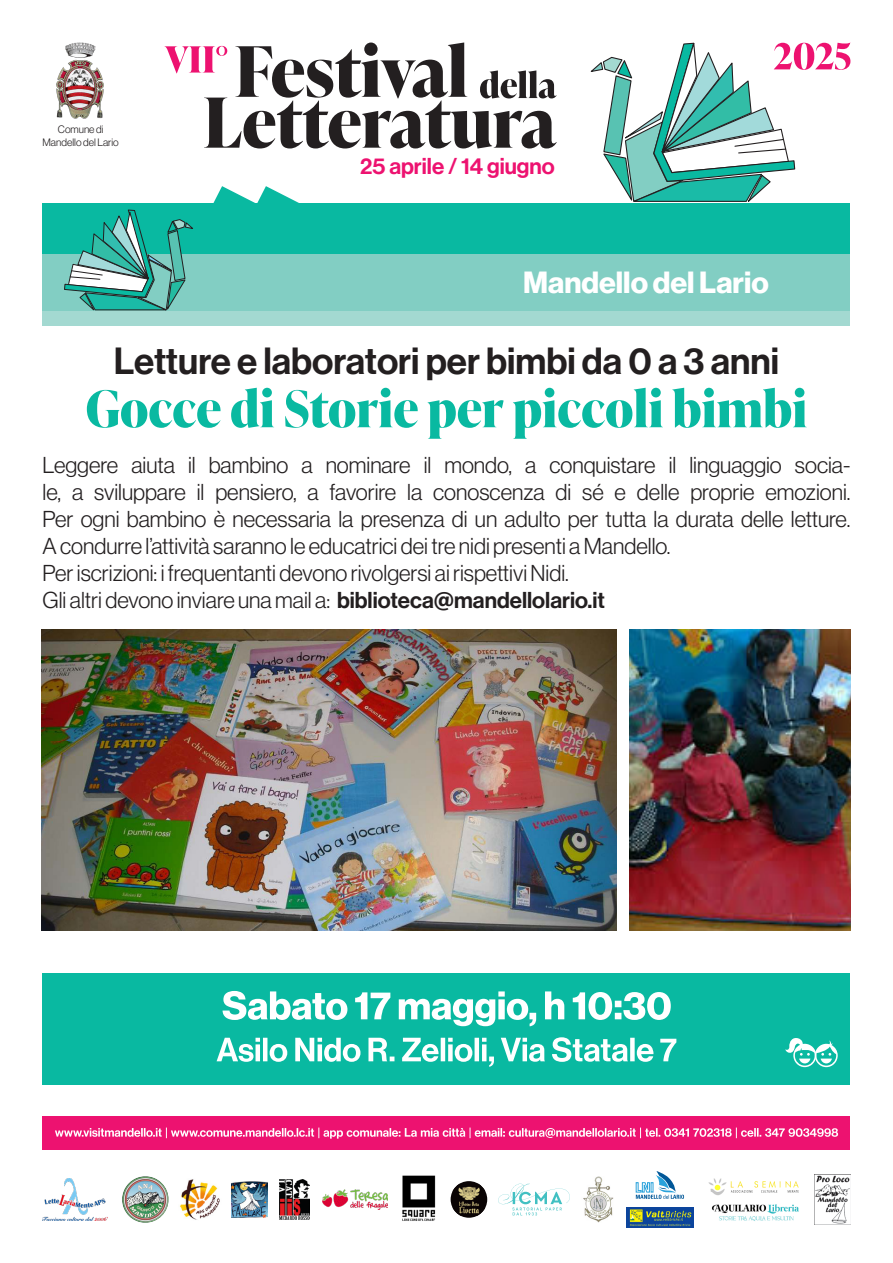
<style>
.page{position:relative;width:893px;height:1263px;background:#fff}
.page>*{position:absolute;margin:0;border:0;box-sizing:border-box;transform-origin:0 0}
.t1{font:700 50.55px "Ivy Presto Display";color:#09b9a1}
.t2{font:37.05px "Neue Haas Display Mediu";color:#231f20}
.t3{font:700 30px "Neue Haas Display";color:#fff}
.t4{font:300 22.5px/27px "Neue Haas Display";color:#231f20;text-align:justify}
.t5{font:22.5px "Neue Haas Display Mediu";color:#ed1270}
.t6{font:300 10.5px/12.6px "Neue Haas Display";color:#231f20;text-align:center}
.s1{font-family:"Neue Haas Display Mediu";font-weight:400}
</style>
<div class="page">
<img style="left:180px;top:1179px;width:40px;height:41px">
<img style="left:232px;top:1181px;width:35px;height:36px">
<img style="left:814px;top:1174px;width:36px;height:50px">
<img style="left:323px;top:1189px;width:64px;height:20px">
<img style="left:43px;top:1178px;width:65px;height:42px">
<svg style="left:451px;top:1181px;width:36px;height:37px"></svg>
<img style="left:453px;top:1184px;width:32px;height:32px">
<img style="left:402px;top:1175px;width:34px;height:46px">
<img style="left:122px;top:1176px;width:47px;height:47px;border-radius:23px">
<img style="left:708px;top:1178px;width:91px;height:18px">
<img style="left:279px;top:1180px;width:31px;height:39px">
<svg style="left:498px;top:1183px;width:72px;height:32px"></svg>
<svg style="left:636px;top:1171px;width:48px;height:28px"></svg>
<img style="left:627px;top:1207px;width:66px;height:21px">
<img style="left:712px;top:1204px;width:87px;height:17px">
<img style="left:583px;top:1177px;width:31px;height:45px">
<div style="left:43px;top:299px;width:807px;height:27px;background:#a3d9d1"></div>
<div style="left:43px;top:254px;width:807px;height:56px;background:#82cec3"></div>
<div style="left:43px;top:203px;width:807px;height:51px;background:#09b9a1"></div>
<svg style="left:213px;top:186px;width:86px;height:17px"></svg>
<svg style="left:64px;top:209px;width:130px;height:102px"></svg>
<img style="left:56px;top:43px;width:48px;height:76px">
<svg style="left:164px;top:43px;width:393px;height:105px"></svg>
<svg style="left:590px;top:42px;width:260px;height:160px"></svg>
<div style="left:43px;top:1116px;width:807px;height:34px;background:#ed1270"></div>
<svg style="left:55px;top:1127px;width:783px;height:12px"></svg>
<div style="left:43px;top:973px;width:807px;height:111px;background:#09b9a1"></div>
<img style="left:629px;top:629px;width:221px;height:301px">
<img style="left:42px;top:629px;width:574px;height:301px">
<svg style="left:785px;top:1038px;width:53px;height:29px"></svg>
<svg style="left:217px;top:1037px;width:459px;height:30px"></svg>
<svg style="left:223px;top:991px;width:448px;height:35px"></svg>
<p class="t6" style="left:43px;top:123px;width:78px">Comune di<br>Mandello del Lario</p>
<p class="t5" style="left:360px;top:154px;width:196px">25 aprile / 14 giugno</p>
<h3 class="t3" style="left:523px;top:265px;width:247px">Mandello del Lario</h3>
<p class="t2" style="left:114px;top:339px;width:667px">Letture e laboratori per bimbi da 0 a 3 anni</p>
<p class="t1" style="left:86px;top:372px;width:723px">Gocce di Storie per piccoli bimbi</p>
<p class="t4" style="left:43px;top:452px;width:809px">Leggere aiuta il bambino a nominare il mondo, a conquistare il linguaggio socia&shy;le, a sviluppare il pensiero, a favorire la conoscenza di sé e delle proprie emozioni.<br>Per ogni bambino è necessaria la presenza di un adulto per tutta la durata delle letture.<br>A condurre l’attività saranno le educatrici dei tre nidi presenti a Mandello.</p>
<p class="t4" style="left:43px;top:560px;width:528px">Per iscrizioni: i frequentanti devono rivolgersi ai rispettivi Nidi.</p>
<p class="t4" style="left:43px;top:587px;width:564px">Gli altri devono inviare una mail a: <span class="s1">biblioteca@mandellolario.it</span></p>
</div>
